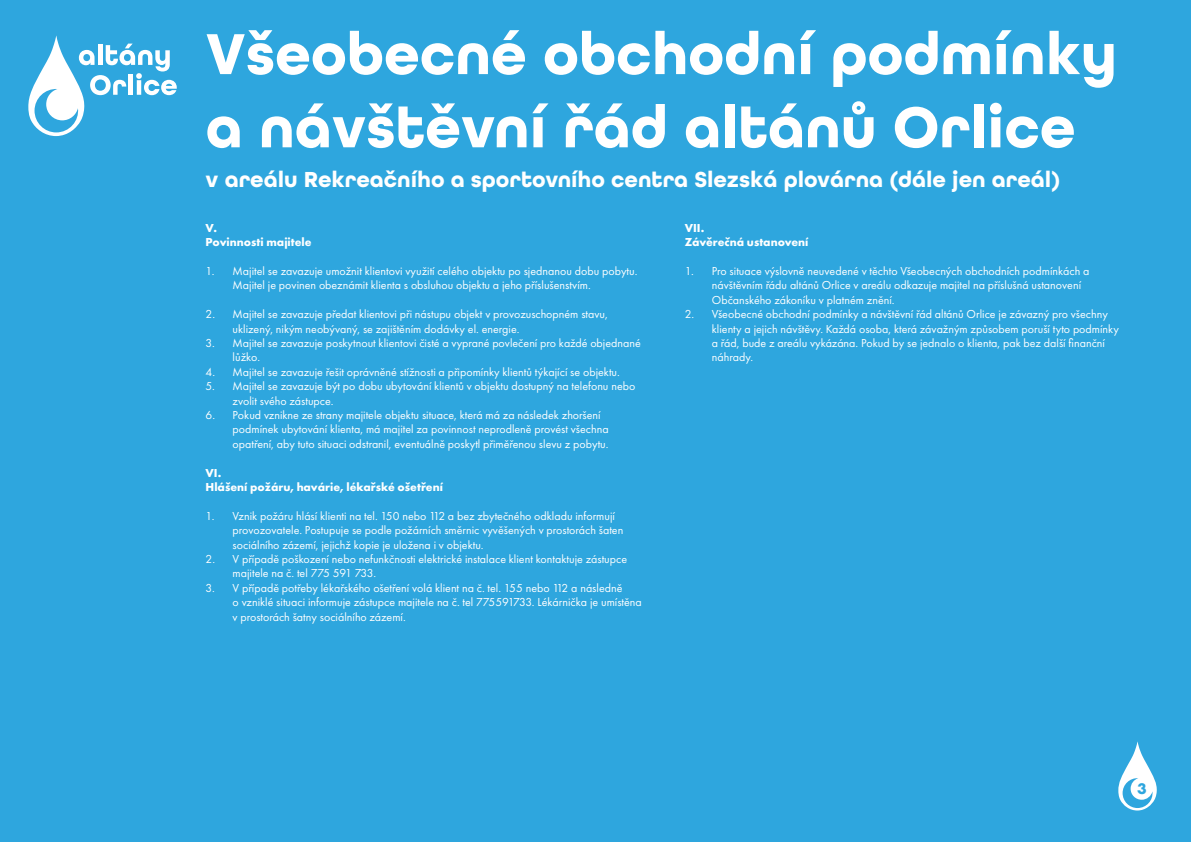
<style>
.page{position:relative;width:1191px;height:842px;background:#2ea6de}
.page>*{position:absolute;margin:0;border:0;box-sizing:border-box;transform-origin:0 0}
.t1{font:700 61px/73.2px "All Round Gothic";color:#fff}
.t2{font:700 23px "All Round Gothic";color:#fff}
.t3{font:700 16px "Futura PT";color:#2ea6de}
.t4{font:12px/14.4px "Futura PT";color:#fff}
.t5{font:700 12px/14.4px "Futura PT";color:#fff}
</style>
<div class="page">
<svg style="left:28px;top:35px;width:149px;height:101px"></svg>
<svg style="left:1118px;top:741px;width:39px;height:69px"></svg>
<h1 class="t1" style="left:206px;top:18px;width:913px">Všeobecné obchodní podmínky a návštěvní řád altánů Orlice</h1>
<h2 class="t2" style="left:206px;top:166px;width:856px">v areálu Rekreačního a sportovního centra Slezská plovárna (dále jen areál)</h2>
<p class="t5" style="left:206px;top:220px;width:107px">V.<br>Povinnosti majitele</p>
<p class="t4" style="left:233px;top:264px;width:406px;text-indent:-27px">1. Majitel se zavazuje umožnit klientovi využití celého objektu po sjednanou dobu pobytu.<br>Majitel je povinen obeznámit klienta s obsluhou objektu a jeho příslušenstvím.</p>
<p class="t4" style="left:233px;top:307px;width:377px;text-indent:-27px">2. Majitel se zavazuje předat klientovi při nástupu objekt v provozuschopném stavu, uklizený, nikým neobývaný, se zajištěním dodávky el. energie.</p>
<p class="t4" style="left:233px;top:336px;width:410px;text-indent:-27px">3. Majitel se zavazuje poskytnout klientovi čisté a vyprané povlečení pro každé objednané lůžko.</p>
<p class="t4" style="left:206px;top:364px;width:416px">4. Majitel se zavazuje řešit oprávněné stížnosti a připomínky klientů týkající se objektu.</p>
<p class="t4" style="left:233px;top:379px;width:404px;text-indent:-27px">5. Majitel se zavazuje být po dobu ubytování klientů v objektu dostupný na telefonu nebo zvolit svého zástupce.</p>
<p class="t4" style="left:233px;top:408px;width:378px;text-indent:-27px">6. Pokud vznikne ze strany majitele objektu situace, která má za následek zhoršení podmínek ubytování klienta, má majitel za povinnost neprodleně provést všechna opatření, aby tuto situaci odstranil, eventuálně poskytl přiměřenou slevu z pobytu.</p>
<p class="t5" style="left:206px;top:465px;width:239px">VI.<br>Hlášení požáru, havárie, lékařské ošetření</p>
<p class="t4" style="left:233px;top:508px;width:392px;text-indent:-27px">1. Vznik požáru hlásí klienti na tel. 150 nebo 112 a bez zbytečného odkladu informují provozovatele. Postupuje se podle požárních směrnic vyvěšených v prostorách šaten sociálního zázemí, jejichž kopie je uložena i v objektu.</p>
<p class="t4" style="left:233px;top:552px;width:396px;text-indent:-27px">2. V případě poškození nebo nefunkčnosti elektrické instalace klient kontaktuje zástupce majitele na č. tel 775 591 733.</p>
<p class="t4" style="left:233px;top:580px;width:411px;text-indent:-27px">3. V případě potřeby lékařského ošetření volá klient na č. tel. 155 nebo 112 a následně<br>o vzniklé situaci informuje zástupce majitele na č. tel 775591733. Lékárnička je umístěna v prostorách šatny sociálního zázemí.</p>
<p class="t5" style="left:685px;top:220px;width:125px">VII.<br>Závěrečná ustanovení</p>
<p class="t4" style="left:712px;top:264px;width:379px;text-indent:-27px">1. Pro situace výslovně neuvedené v těchto Všeobecných obchodních podmínkách a návštěvním řádu altánů Orlice v areálu odkazuje majitel na příslušná ustanovení<br>Občanského zákoníku v platném znění.</p>
<p class="t4" style="left:712px;top:307px;width:408px;text-indent:-27px">2. Všeobecné obchodní podmínky a návštěvní řád altánů Orlice je závazný pro všechny klienty a jejich návštěvy. Každá osoba, která závažným způsobem poruší tyto podmínky a řád, bude z areálu vykázána. Pokud by se jednalo o klienta, pak bez další finanční náhrady.</p>
<h3 class="t3" style="left:1137px;top:778px;width:11px">3</h3>
</div>
